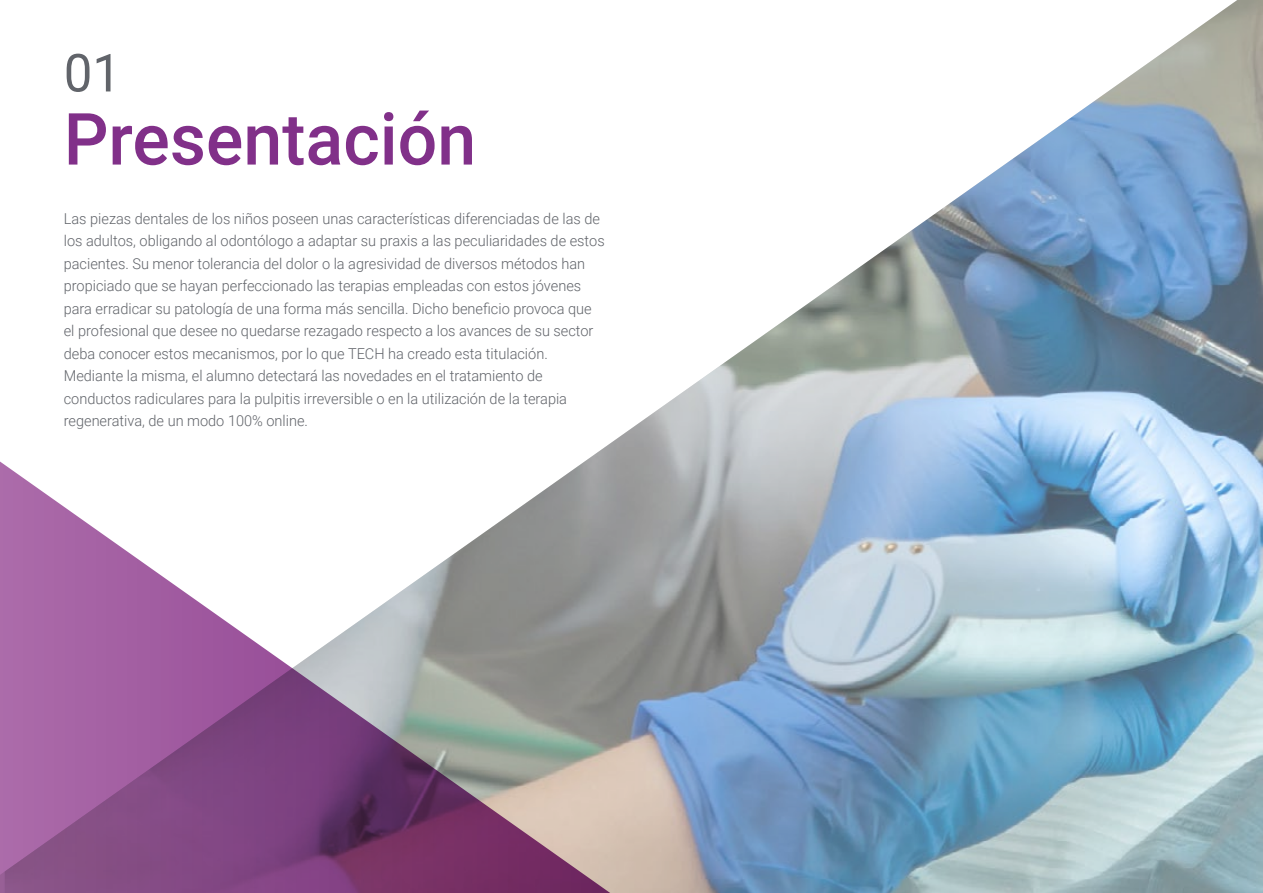
<style>
.page{position:relative;width:1263px;height:893px;background:#fff}
.page>*{position:absolute;margin:0;border:0;box-sizing:border-box;transform-origin:0 0}
.t1{font:500 72px "Roboto";color:#813089}
.t2{font:52.5px "Roboto";color:#61646a}
.t3{font:300 15px/22.5px "Roboto";color:#61646a}
</style>
<div class="page">
<img style="left:607px;top:0;width:656px;height:893px">
<svg style="left:0;top:446px;width:640px;height:447px"></svg>
<h2 class="t2" style="left:64px;top:36px;width:59px">01</h2>
<h1 class="t1" style="left:64px;top:89px;width:414px">Presentación</h1>
<p class="t3" style="left:64px;top:207px;width:542px">Las piezas dentales de los niños poseen unas características diferenciadas de las de los adultos, obligando al odontólogo a adaptar su praxis a las peculiaridades de estos pacientes. Su menor tolerancia del dolor o la agresividad de diversos métodos han propiciado que se hayan perfeccionado las terapias empleadas con estos jóvenes para erradicar su patología de una forma más sencilla. Dicho beneficio provoca que el profesional que desee no quedarse rezagado respecto a los avances de su sector deba conocer estos mecanismos, por lo que TECH ha creado esta titulación.<br>Mediante la misma, el alumno detectará las novedades en el tratamiento de conductos radiculares para la pulpitis irreversible o en la utilización de la terapia regenerativa, de un modo 100% online.</p>
</div>
